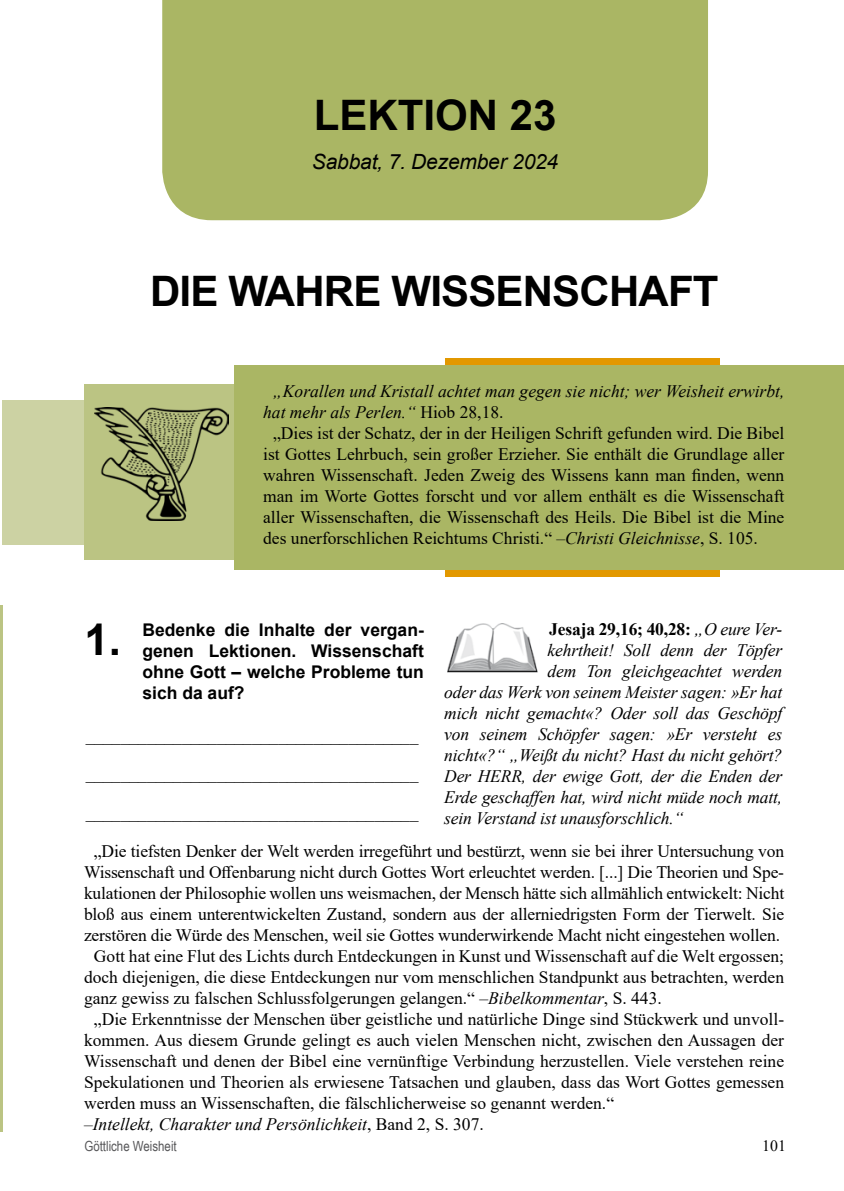
<style>
.page{position:relative;width:844px;height:1191px;background:#fff}
.page>*{position:absolute;margin:0;border:0;box-sizing:border-box;transform-origin:0 0}
.t1{font:700 43.75px "Arial";color:#000}
.t2{font:700 42px "Arial";letter-spacing:-.02em;color:#000}
.t3{font:700 42px "Arial";color:#000}
.t4{font:italic 21px "Arial";letter-spacing:-.01em;color:#000}
.t5{font:17.5px "Times New Roman";color:#000}
.t6{font:italic 17.5px "Times New Roman";letter-spacing:-.01em;color:#000}
.t7{font:700 17.5px/21px "Arial";color:#000;text-align:justify}
.t8{font:700 17.5px "Times New Roman";letter-spacing:-.01em;color:#000}
.t9{font:15.75px "Times New Roman";color:#000}
.t10{font:14px "Arial Narrow";color:#58585a}
.s1{font-style:normal}
.s2{font-style:italic}
.s3{font-weight:400;font-style:italic}
</style>
<div class="page">
<hr style="left:0;top:605px;width:2px;height:526px;background:#bbc483">
<div style="left:2px;top:401px;width:82px;height:144px;background:#ccd2a3"></div>
<div style="left:84px;top:384px;width:155px;height:175px;background:#bbc483"></div>
<div style="left:234px;top:365px;width:609px;height:205px;background:#aab664"></div>
<div style="left:162px;top:0;width:545px;height:220px;background:#aab664"></div>
<div style="left:445px;top:358px;width:274px;height:7px;background:#e29800"></div>
<div style="left:445px;top:570px;width:274px;height:6px;background:#e29800"></div>
<img style="left:94px;top:407px;width:134px;height:114px">
<img style="left:447px;top:623px;width:91px;height:50px">
<h2 class="t3" style="left:313px;top:86px;width:244px">LEKTION 23</h2>
<p class="t4" style="left:312px;top:148px;width:248px">Sabbat, 7. Dezember 2024</p>
<h2 class="t2" style="left:150px;top:262px;width:570px">DIE WAHRE WISSENSCHAFT</h2>
<p class="t6" style="left:273px;top:379px;width:512px">„Korallen und Kristall achtet man gegen sie nicht; wer Weisheit erwirbt,</p>
<p class="t6" style="left:263px;top:400px;width:242px">hat mehr als Perlen.“ <span class="s1">Hiob 28,18.</span></p>
<p class="t5" style="left:273px;top:420px;width:512px">„Dies ist der Schatz, der in der Heiligen Schrift gefunden wird. Die Bibel</p>
<p class="t5" style="left:263px;top:441px;width:522px">ist Gottes Lehrbuch, sein großer Erzieher. Sie enthält die Grundlage aller</p>
<p class="t5" style="left:263px;top:462px;width:522px">wahren Wissenschaft. Jeden Zweig des Wissens kann man finden, wenn</p>
<p class="t5" style="left:263px;top:483px;width:522px">man im Worte Gottes forscht und vor allem enthält es die Wissenschaft</p>
<p class="t5" style="left:263px;top:504px;width:522px">aller Wissenschaften, die Wissenschaft des Heils. Die Bibel ist die Mine</p>
<p class="t5" style="left:263px;top:525px;width:496px">des unerforschlichen Reichtums Christi.“ <span class="s2">–Christi Gleichnisse</span>, S. 105.</p>
<h1 class="t1" style="left:84px;top:609px;width:38px">1.</h1>
<p class="t7" style="left:142px;top:619px;width:283px">Bedenke die Inhalte der vergan&shy;genen Lektionen. Wissenschaft ohne Gott – welche Probleme tun sich da auf?</p>
<p class="t5" style="left:86px;top:722px;width:334px">______________________________________</p>
<p class="t5" style="left:86px;top:761px;width:334px">______________________________________</p>
<p class="t5" style="left:86px;top:799px;width:334px">______________________________________</p>
<p class="t8" style="left:549px;top:617px;width:234px">Jesaja 29,16; 40,28: <span class="s3">„O eure Ver-</span></p>
<p class="t6" style="left:547px;top:638px;width:236px">kehrtheit! Soll denn der Töpfer</p>
<p class="t6" style="left:547px;top:659px;width:236px">dem Ton gleichgeachtet werden</p>
<p class="t6" style="left:444px;top:680px;width:339px">oder das Werk von seinem Meister sagen: »Er hat</p>
<p class="t6" style="left:444px;top:701px;width:339px">mich nicht gemacht«? Oder soll das Geschöpf</p>
<p class="t6" style="left:444px;top:722px;width:339px">von seinem Schöpfer sagen: »Er versteht es</p>
<p class="t6" style="left:444px;top:743px;width:339px">nicht«?“ „Weißt du nicht? Hast du nicht gehört?</p>
<p class="t6" style="left:444px;top:764px;width:339px">Der HERR, der ewige Gott, der die Enden der</p>
<p class="t6" style="left:444px;top:785px;width:339px">Erde geschaffen hat, wird nicht müde noch matt,</p>
<p class="t6" style="left:444px;top:806px;width:241px">sein Verstand ist unausforschlich.“</p>
<p class="t5" style="left:94px;top:838px;width:691px">„Die tiefsten Denker der Welt werden irregeführt und bestürzt, wenn sie bei ihrer Untersuchung von</p>
<p class="t5" style="left:84px;top:859px;width:701px">Wissenschaft und Offenbarung nicht durch Gottes Wort erleuchtet werden. [...] Die Theorien und Spe-</p>
<p class="t5" style="left:84px;top:880px;width:701px">kulationen der Philosophie wollen uns weismachen, der Mensch hätte sich allmählich entwickelt: Nicht</p>
<p class="t5" style="left:84px;top:901px;width:701px">bloß aus einem unterentwickelten Zustand, sondern aus der allerniedrigsten Form der Tierwelt. Sie</p>
<p class="t5" style="left:84px;top:922px;width:697px">zerstören die Würde des Menschen, weil sie Gottes wunderwirkende Macht nicht eingestehen wollen.</p>
<p class="t5" style="left:94px;top:943px;width:691px">Gott hat eine Flut des Lichts durch Entdeckungen in Kunst und Wissenschaft auf die Welt ergossen;</p>
<p class="t5" style="left:84px;top:964px;width:701px">doch diejenigen, die diese Entdeckungen nur vom menschlichen Standpunkt aus betrachten, werden</p>
<p class="t5" style="left:84px;top:985px;width:579px">ganz gewiss zu falschen Schlussfolgerungen gelangen.“ –<span class="s2">Bibelkommentar</span>, S. 443.</p>
<p class="t5" style="left:94px;top:1006px;width:691px">„Die Erkenntnisse der Menschen über geistliche und natürliche Dinge sind Stückwerk und unvoll-</p>
<p class="t5" style="left:84px;top:1027px;width:701px">kommen. Aus diesem Grunde gelingt es auch vielen Menschen nicht, zwischen den Aussagen der</p>
<p class="t5" style="left:84px;top:1048px;width:701px">Wissenschaft und denen der Bibel eine vernünftige Verbindung herzustellen. Viele verstehen reine</p>
<p class="t5" style="left:84px;top:1069px;width:701px">Spekulationen und Theorien als erwiesene Tatsachen und glauben, dass das Wort Gottes gemessen</p>
<p class="t5" style="left:84px;top:1090px;width:531px">werden muss an Wissenschaften, die fälschlicherweise so genannt werden.“</p>
<p class="t6" style="left:84px;top:1112px;width:401px">–Intellekt, Charakter und Persönlichkeit<span class="s1">, Band 2, S. 307.</span></p>
<p class="t10" style="left:84px;top:1135px;width:94px">Göttliche Weisheit</p>
<p class="t9" style="left:762px;top:1134px;width:25px">101</p>
</div>
